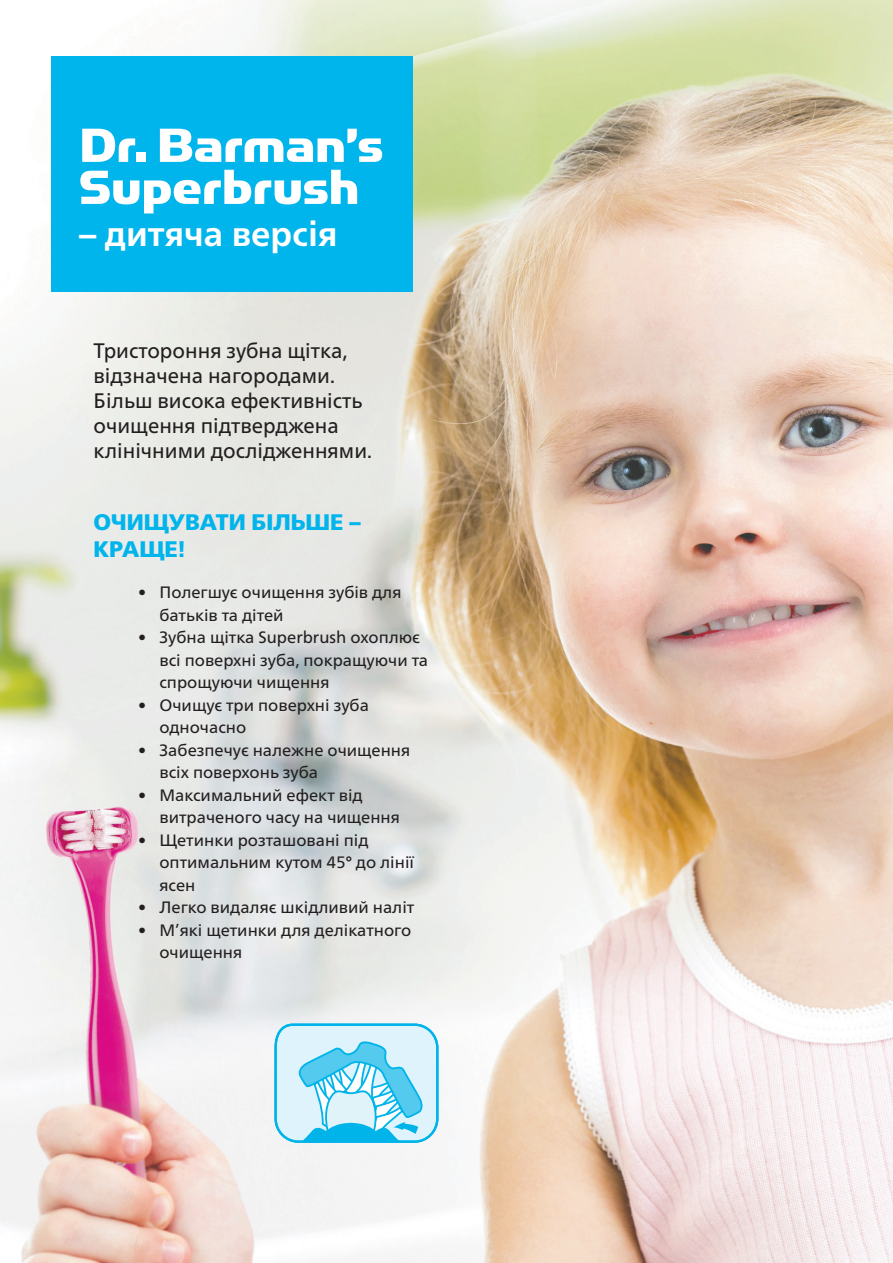
<style>
.page{position:relative;width:893px;height:1263px;background:#fff}
.page>*{position:absolute;margin:0;border:0;box-sizing:border-box;transform-origin:0 0}
.t1{font:54px/42px "Simian Display Chimpanzee";color:#fff}
.t2{font:700 34.5px "Frutiger Neue LTCYR";color:#fff}
.t3{font:900 22.5px/27px "Frutiger Neue LTCYR";color:#00b4ec}
.t4{font:21px/25.2px "Frutiger Neue LTCYR";color:#231f20}
.t5{font:16.5px/22.5px "Frutiger Neue LTCYR";color:#231f20}
</style>
<div class="page">
<img style="left:0;top:0;width:893px;height:1263px">
<div style="left:51px;top:56px;width:362px;height:235px;background:#00b4ec"></div>
<svg style="left:273px;top:1022px;width:167px;height:122px;background:#a2e1f5"></svg>
<h1 class="t1" style="left:79px;top:124px;width:306px">Dr. Barman’s<br>Superbrush</h1>
<h2 class="t2" style="left:79px;top:213px;width:260px">– дитяча версія</h2>
<p class="t4" style="left:94px;top:338px;width:280px">Тристороння зубна щітка, відзначена нагородами.<br>Більш висока ефективність очищення підтверджена клінічними дослідженнями.</p>
<h3 class="t3" style="left:94px;top:508px;width:269px">ОЧИЩУВАТИ БІЛЬШЕ –<br>КРАЩЕ!</h3>
<p class="t5" style="left:159px;top:581px;width:244px;text-indent:-21px">• Полегшує очищення зубів для батьків та дітей</p>
<p class="t5" style="left:159px;top:626px;width:270px;text-indent:-21px">• Зубна щітка Superbrush охоплює всі поверхні зуба, покращуючи та спрощуючи чищення</p>
<p class="t5" style="left:159px;top:694px;width:211px;text-indent:-21px">• Очищує три поверхні зуба одночасно</p>
<p class="t5" style="left:159px;top:739px;width:252px;text-indent:-21px">• Забезпечує належне очищення всіх поверхонь зуба</p>
<p class="t5" style="left:159px;top:784px;width:242px;text-indent:-21px">• Максимальний ефект від витраченого часу на чищення</p>
<p class="t5" style="left:159px;top:829px;width:256px;text-indent:-21px">• Щетинки розташовані під оптимальним кутом 45° до лінії ясен</p>
<p class="t5" style="left:138px;top:896px;width:278px">• Легко видаляє шкідливий наліт</p>
<p class="t5" style="left:159px;top:919px;width:253px;text-indent:-21px">• М’які щетинки для делікатного очищення</p>
</div>
